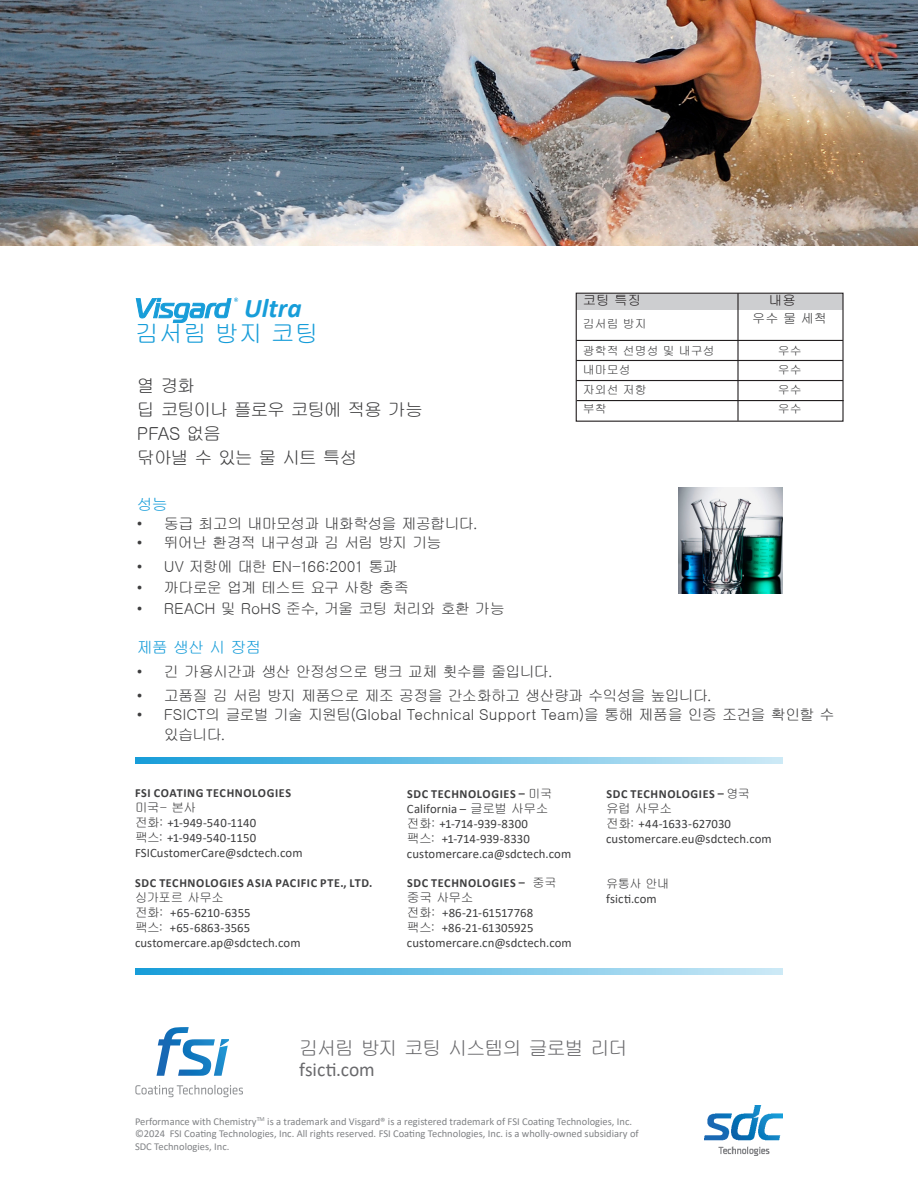
<style>
.page{position:relative;width:918px;height:1188px;background:#fff}
.page>*{position:absolute;margin:0;border:0;box-sizing:border-box;transform-origin:0 0}
.t1{font:italic 700 27px "Calibri";color:#179dd9}
.t2{font:24px "Gulim";color:#179dd9}
.t3{font:19.5px "Gulim";letter-spacing:-.075em;color:#69696c}
.t4{font:19.5px "Calibri";letter-spacing:-.005em;color:#69696c}
.t5{font:18px "Gulim";letter-spacing:-.08em;color:#3e3e3f}
.t6{font:16.05px "Gulim";letter-spacing:-.07em;color:#179dd9}
.t7{font:15.15px "Gulim";letter-spacing:-.055em;color:#3e3e3f}
.t8{font:15.15px/19.5px "Gulim";letter-spacing:-.005em;color:#3e3e3f}
.t9{font:15.15px "Gulim";letter-spacing:-.02em;color:#3e3e3f}
.t10{font:15.15px "Gulim";letter-spacing:-.075em;color:#3e3e3f}
.t11{font:13.5px "Gulim";color:#231f20}
.t12{font:13.2px "Gulim";color:#3e3e3f}
.t13{font:12.75px "Calibri";letter-spacing:.005em;color:#3e3e3f}
.t14{font:12.75px "Gulim";letter-spacing:-.045em;color:#3e3e3f}
.t15{font:700 12.3px "Calibri";letter-spacing:.05em;color:#3e3e3f}
.t16{font:12.3px "Gulim";color:#3e3e3f}
.t17{font:12px "Gulim";color:#3e3e3f}
.t18{font:10.5px/12.6px "Calibri";color:#808285}
.s1{font-family:"Gulim"}
.s2{font-family:"Gulim";font-weight:400}
</style>
<div class="page">
<img style="left:678px;top:488px;width:105px;height:106px">
<svg style="left:135px;top:969px;width:648px;height:6px;background:#72c3e7"></svg>
<svg style="left:135px;top:757px;width:648px;height:6px;background:#72c3e7"></svg>
<svg style="left:136px;top:298px;width:102px;height:25px"></svg>
<img style="left:0;top:0;width:918px;height:246px">
<img style="left:704px;top:1105px;width:79px;height:50px">
<svg style="left:157px;top:1027px;width:72px;height:49px"></svg>
<svg style="left:135px;top:1085px;width:108px;height:12px"></svg>
<div style="left:576px;top:294px;width:267px;height:15px;background:#cdced0"></div>
<hr style="left:576px;top:340px;width:267px;height:1px;background:#231f20">
<div style="left:576px;top:293px;width:268px;height:129px;border:1px solid #231f20"></div>
<hr style="left:576px;top:360px;width:267px;height:1px;background:#231f20">
<hr style="left:577px;top:400px;width:267px;height:1px;background:#231f20">
<hr style="left:576px;top:380px;width:267px;height:1px;background:#231f20">
<hr style="left:737px;top:293px;width:2px;height:128px;background:#231f20">
<p class="t11" style="left:583px;top:294px;width:60px">코팅 특징</p>
<p class="t11" style="left:769px;top:294px;width:28px">내용</p>
<p class="t1" style="left:244px;top:289px;width:59px">Ultra</p>
<p class="t2" style="left:135px;top:321px;width:185px">김서림 방지 코팅</p>
<p class="t17" style="left:583px;top:317px;width:65px">김서림 방지</p>
<p class="t12" style="left:752px;top:312px;width:76px">우수 물 세척</p>
<p class="t17" style="left:583px;top:344px;width:133px">광학적 선명성 및 내구성</p>
<p class="t17" style="left:778px;top:344px;width:25px">우수</p>
<p class="t17" style="left:583px;top:364px;width:49px">내마모성</p>
<p class="t17" style="left:778px;top:364px;width:25px">우수</p>
<p class="t17" style="left:583px;top:383px;width:65px">자외선 저항</p>
<p class="t17" style="left:778px;top:383px;width:25px">우수</p>
<p class="t17" style="left:583px;top:403px;width:25px">부착</p>
<p class="t17" style="left:778px;top:403px;width:25px">우수</p>
<p class="t5" style="left:137px;top:377px;width:60px">열 경화</p>
<p class="t5" style="left:137px;top:401px;width:288px">딥 코팅이나 플로우 코팅에 적용 가능</p>
<p class="t5" style="left:137px;top:425px;width:86px">PFAS 없음</p>
<p class="t5" style="left:137px;top:449px;width:222px">닦아낼 수 있는 물 시트 특성</p>
<p class="t6" style="left:137px;top:496px;width:32px">성능</p>
<p class="t7" style="left:137px;top:516px;width:342px">• 동급 최고의 내마모성과 내화학성을 제공합니다.</p>
<p class="t10" style="left:137px;top:535px;width:306px">• 뛰어난 환경적 내구성과 김 서림 방지 기능</p>
<p class="t7" style="left:137px;top:559px;width:263px">• UV 저항에 대한 EN-166:2001 통과</p>
<p class="t7" style="left:137px;top:580px;width:273px">• 까다로운 업계 테스트 요구 사항 충족</p>
<p class="t9" style="left:137px;top:601px;width:370px">• REACH 및 RoHS 준수, 거울 코팅 처리와 호환 가능</p>
<p class="t6" style="left:137px;top:640px;width:126px">제품 생산 시 장점</p>
<p class="t7" style="left:137px;top:664px;width:417px">• 긴 가용시간과 생산 안정성으로 탱크 교체 횟수를 줄입니다.</p>
<p class="t7" style="left:137px;top:688px;width:576px">• 고품질 김 서림 방지 제품으로 제조 공정을 간소화하고 생산량과 수익성을 높입니다.</p>
<p class="t8" style="left:164px;top:705px;width:672px;text-indent:-27px">• FSICT의 글로벌 기술 지원팀(Global Technical Support Team)을 통해 제품을 인증 조건을 확인할 수 있습니다.</p>
<p class="t15" style="left:135px;top:785px;width:157px">FSI COATING TECHNOLOGIES</p>
<p class="t14" style="left:135px;top:801px;width:63px">미국- 본사</p>
<p class="t13" style="left:135px;top:814px;width:123px"><span class="s1">전화:</span> +1-949-540-1140</p>
<p class="t13" style="left:135px;top:829px;width:123px"><span class="s1">팩스:</span> +1-949-540-1150</p>
<p class="t13" style="left:135px;top:844px;width:169px">FSICustomerCare@sdctech.com</p>
<p class="t15" style="left:135px;top:875px;width:239px">SDC TECHNOLOGIES ASIA PACIFIC PTE., LTD.</p>
<p class="t14" style="left:135px;top:891px;width:90px">싱가포르 사무소</p>
<p class="t13" style="left:135px;top:904px;width:117px"><span class="s1">전화:</span> +65-6210-6355</p>
<p class="t13" style="left:135px;top:919px;width:117px"><span class="s1">팩스:</span> +65-6863-3565</p>
<p class="t13" style="left:135px;top:934px;width:167px">customercare.ap@sdctech.com</p>
<p class="t15" style="left:407px;top:785px;width:146px">SDC TECHNOLOGIES – <span class="s2">미국</span></p>
<p class="t13" style="left:407px;top:800px;width:143px">California – <span class="s1">글로벌 사무소</span></p>
<p class="t13" style="left:407px;top:815px;width:123px"><span class="s1">전화:</span> +1-714-939-8300</p>
<p class="t13" style="left:407px;top:830px;width:125px"><span class="s1">팩스:</span> +1-714-939-8330</p>
<p class="t13" style="left:407px;top:845px;width:166px">customercare.ca@sdctech.com</p>
<p class="t15" style="left:407px;top:875px;width:151px">SDC TECHNOLOGIES – <span class="s2">중국</span></p>
<p class="t14" style="left:407px;top:891px;width:68px">중국 사무소</p>
<p class="t13" style="left:407px;top:904px;width:128px"><span class="s1">전화:</span> +86-21-61517768</p>
<p class="t13" style="left:407px;top:919px;width:128px"><span class="s1">팩스:</span> +86-21-61305925</p>
<p class="t13" style="left:407px;top:934px;width:166px">customercare.cn@sdctech.com</p>
<p class="t15" style="left:606px;top:785px;width:145px">SDC TECHNOLOGIES – <span class="s2">영국</span></p>
<p class="t14" style="left:606px;top:802px;width:68px">유럽 사무소</p>
<p class="t13" style="left:606px;top:815px;width:126px"><span class="s1">전화:</span> +44-1633-627030</p>
<p class="t13" style="left:606px;top:830px;width:167px">customercare.eu@sdctech.com</p>
<p class="t16" style="left:606px;top:877px;width:65px">유통사 안내</p>
<p class="t13" style="left:606px;top:890px;width:52px">fsicti.com</p>
<p class="t3" style="left:299px;top:1038px;width:330px">김서림 방지 코팅 시스템의 글로벌 리더</p>
<p class="t4" style="left:299px;top:1056px;width:77px">fsicti.com</p>
<p class="t18" style="left:135px;top:1115px;width:499px">Performance with Chemistry<sup>TM</sup> is a trademark and Visgard® is a registered trademark of FSI Coating Technologies, Inc.</p>
<p class="t18" style="left:135px;top:1127px;width:505px">©2024 FSI Coating Technologies, Inc. All rights reserved. FSI Coating Technologies, Inc. is a wholly-owned subsidiary of<br>SDC Technologies, Inc.</p>
</div>
